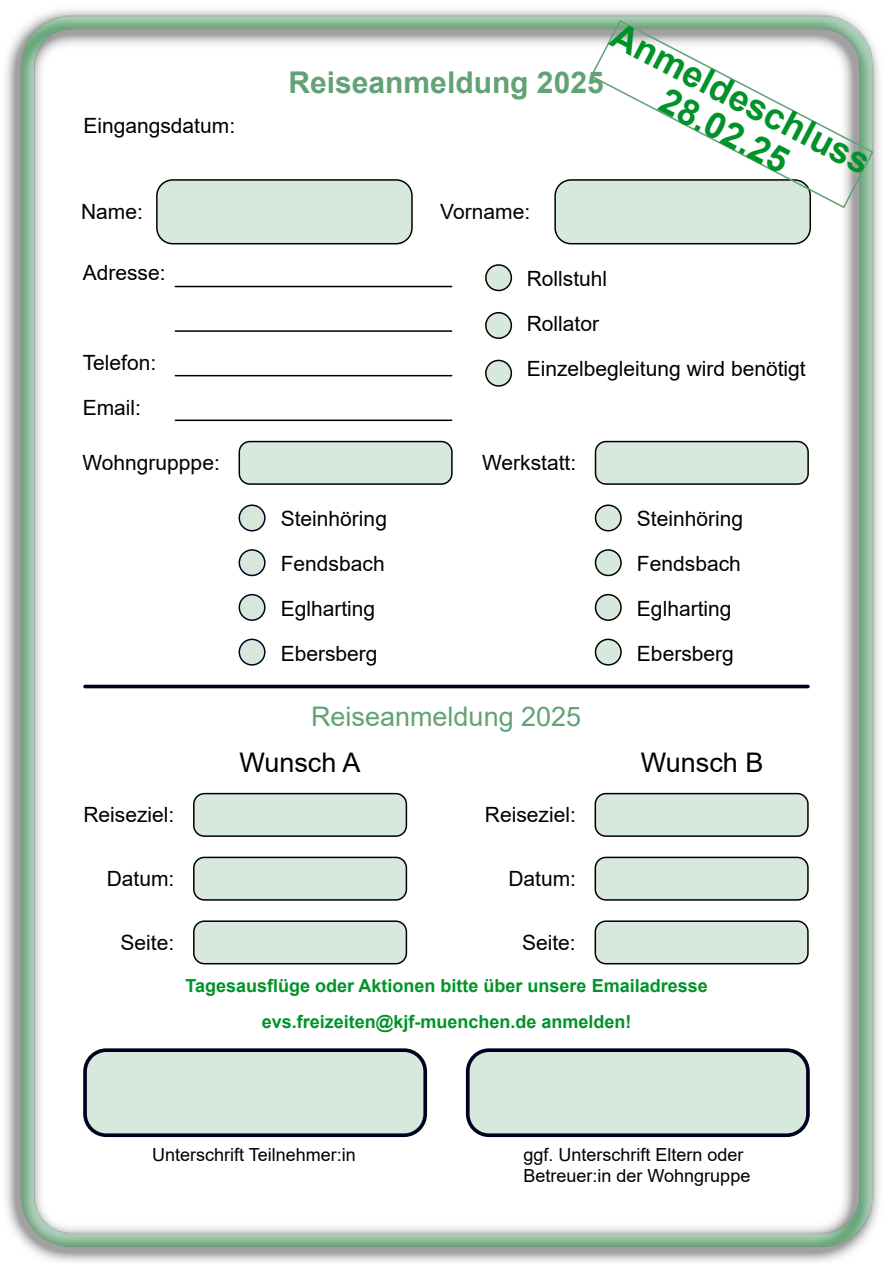
<style>
.page{position:relative;width:893px;height:1263px;background:#fff}
.page>*{position:absolute;margin:0;border:0;box-sizing:border-box;transform-origin:0 0}
.t1{font:700 36px/36px "Arial";color:#009329;text-align:center}
.t2{font:700 30px "Arial";color:#61a375}
.t3{font:27px "Arial";color:#61a375}
.t4{font:27px "Arial";color:#000}
.t5{font:21px/45px "Arial";color:#000}
.t6{font:700 18px/36px "Arial";color:#009329;text-align:center}
.t7{font:18px/21px "Arial";color:#000}
</style>
<div class="page">
<img style="left:5px;top:9px;width:875px;height:1254px">
<div style="left:194px;top:794px;width:212px;height:42px;background:#d7e8dc;border-radius:11px"></div>
<div style="left:193px;top:793px;width:214px;height:44px;border:2px solid #000;border-radius:11px"></div>
<div style="left:194px;top:857px;width:212px;height:43px;background:#d7e8dc;border-radius:11px"></div>
<div style="left:193px;top:857px;width:214px;height:44px;border:2px solid #000;border-radius:11px"></div>
<div style="left:194px;top:921px;width:212px;height:43px;background:#d7e8dc;border-radius:11px"></div>
<div style="left:193px;top:920px;width:214px;height:44px;border:2px solid #000;border-radius:11px"></div>
<div style="left:595px;top:794px;width:213px;height:42px;background:#d7e8dc;border-radius:11px"></div>
<div style="left:595px;top:793px;width:214px;height:44px;border:2px solid #000;border-radius:11px"></div>
<div style="left:595px;top:857px;width:213px;height:43px;background:#d7e8dc;border-radius:11px"></div>
<div style="left:595px;top:857px;width:214px;height:44px;border:2px solid #000;border-radius:11px"></div>
<div style="left:595px;top:921px;width:213px;height:43px;background:#d7e8dc;border-radius:11px"></div>
<div style="left:595px;top:920px;width:214px;height:44px;border:2px solid #000;border-radius:11px"></div>
<div style="left:157px;top:180px;width:255px;height:64px;background:#d7e8dc;border-radius:16px"></div>
<div style="left:156px;top:179px;width:257px;height:65px;border:2px solid #000;border-radius:16px"></div>
<div style="left:555px;top:180px;width:255px;height:64px;background:#d7e8dc;border-radius:16px"></div>
<div style="left:554px;top:179px;width:257px;height:65px;border:2px solid #000;border-radius:16px"></div>
<div style="left:486px;top:265px;width:25px;height:25px;background:#61a375;border-radius:50%;opacity:.25"></div>
<div style="left:485px;top:264px;width:27px;height:27px;border:2px solid #000;border-radius:50%"></div>
<div style="left:486px;top:313px;width:25px;height:25px;background:#d7e8dc;border-radius:50%"></div>
<div style="left:485px;top:312px;width:27px;height:27px;border:2px solid #000;border-radius:50%"></div>
<div style="left:486px;top:360px;width:25px;height:26px;background:#61a375;border-radius:50%;opacity:.25"></div>
<div style="left:485px;top:360px;width:27px;height:27px;border:2px solid #000;border-radius:50%"></div>
<hr style="left:175px;top:330px;width:277px;height:2px;background:#000">
<hr style="left:175px;top:286px;width:277px;height:1px;background:#000">
<hr style="left:175px;top:375px;width:277px;height:1px;background:#000">
<hr style="left:175px;top:420px;width:277px;height:1px;background:#000">
<div style="left:239px;top:442px;width:213px;height:42px;background:#d7e8dc;border-radius:11px"></div>
<div style="left:239px;top:441px;width:214px;height:44px;border:2px solid #000;border-radius:11px"></div>
<div style="left:239px;top:505px;width:26px;height:26px;background:#61a375;border-radius:50%;opacity:.25"></div>
<div style="left:239px;top:504px;width:27px;height:27px;border:2px solid #000020;border-radius:50%"></div>
<div style="left:239px;top:550px;width:26px;height:25px;background:#61a375;border-radius:50%;opacity:.25"></div>
<div style="left:239px;top:549px;width:27px;height:27px;border:2px solid #000020;border-radius:50%"></div>
<div style="left:239px;top:595px;width:26px;height:25px;background:#61a375;border-radius:50%;opacity:.25"></div>
<div style="left:239px;top:594px;width:27px;height:27px;border:2px solid #000020;border-radius:50%"></div>
<div style="left:239px;top:639px;width:26px;height:26px;background:#61a375;border-radius:50%;opacity:.25"></div>
<div style="left:239px;top:639px;width:27px;height:27px;border:2px solid #000020;border-radius:50%"></div>
<div style="left:595px;top:442px;width:213px;height:42px;background:#d7e8dc;border-radius:11px"></div>
<div style="left:595px;top:441px;width:214px;height:44px;border:2px solid #000;border-radius:11px"></div>
<div style="left:595px;top:505px;width:26px;height:26px;background:#61a375;border-radius:50%;opacity:.25"></div>
<div style="left:595px;top:504px;width:27px;height:27px;border:2px solid #000;border-radius:50%"></div>
<div style="left:595px;top:550px;width:26px;height:25px;background:#61a375;border-radius:50%;opacity:.25"></div>
<div style="left:595px;top:549px;width:27px;height:27px;border:2px solid #000;border-radius:50%"></div>
<div style="left:595px;top:595px;width:26px;height:25px;background:#61a375;border-radius:50%;opacity:.25"></div>
<div style="left:595px;top:594px;width:27px;height:27px;border:2px solid #000;border-radius:50%"></div>
<div style="left:595px;top:639px;width:26px;height:26px;background:#61a375;border-radius:50%;opacity:.25"></div>
<div style="left:595px;top:639px;width:27px;height:27px;border:2px solid #000;border-radius:50%"></div>
<hr style="left:85px;top:685px;width:723px;height:3px;background:#000020">
<div style="left:85px;top:1050px;width:340px;height:85px;background:#d7e8dc;border-radius:21px"></div>
<div style="left:83px;top:1048px;width:344px;height:89px;border:4px solid #000020;border-radius:21px"></div>
<div style="left:468px;top:1050px;width:340px;height:85px;background:#d7e8dc;border-radius:21px"></div>
<div style="left:466px;top:1048px;width:344px;height:89px;border:4px solid #000020;border-radius:21px"></div>
<svg style="left:589px;top:19px;width:285px;height:190px"></svg>
<p class="t5" style="left:83px;top:103px;width:153px">Eingangsdatum:</p>
<h1 class="t1" style="left:621px;top:18px;width:288px;rotate:27deg">Anmeldeschluss<br>28.02.25</h1>
<h2 class="t2" style="left:289px;top:62px;width:317px">Reiseanmeldung 2025</h2>
<p class="t5" style="left:81px;top:189px;width:63px">Name:</p>
<p class="t5" style="left:440px;top:189px;width:91px">Vorname:</p>
<p class="t5" style="left:83px;top:250px;width:84px">Adresse:</p>
<p class="t5" style="left:83px;top:340px;width:75px">Telefon:<br>Email:</p>
<p class="t5" style="left:82px;top:440px;width:139px">Wohngrupppe:</p>
<p class="t5" style="left:527px;top:256px;width:281px">Rollstuhl<br>Rollator<br>Einzelbegleitung wird benötigt</p>
<p class="t5" style="left:482px;top:440px;width:96px">Werkstatt:</p>
<p class="t5" style="left:281px;top:496px;width:108px">Steinhöring<br>Fendsbach<br>Eglharting<br>Ebersberg</p>
<p class="t5" style="left:637px;top:496px;width:108px">Steinhöring<br>Fendsbach<br>Eglharting<br>Ebersberg</p>
<p class="t3" style="left:311px;top:698px;width:272px">Reiseanmeldung 2025</p>
<p class="t4" style="left:239px;top:744px;width:123px">Wunsch A</p>
<p class="t4" style="left:641px;top:744px;width:124px">Wunsch B</p>
<p class="t5" style="left:83px;top:792px;width:93px">Reiseziel:</p>
<p class="t5" style="left:485px;top:792px;width:93px">Reiseziel:</p>
<p class="t5" style="left:107px;top:856px;width:69px">Datum:</p>
<p class="t5" style="left:508px;top:856px;width:69px">Datum:</p>
<p class="t5" style="left:120px;top:920px;width:55px">Seite:</p>
<p class="t5" style="left:522px;top:920px;width:55px">Seite:</p>
<p class="t6" style="left:186px;top:968px;width:524px">Tagesausflüge oder Aktionen bitte über unsere Emailadresse evs.freizeiten@kjf-muenchen.de anmelden!</p>
<p class="t7" style="left:152px;top:1144px;width:205px">Unterschrift Teilnehmer:in</p>
<p class="t7" style="left:523px;top:1144px;width:228px">ggf. Unterschrift Eltern oder<br>Betreuer:in der Wohngruppe</p>
</div>
